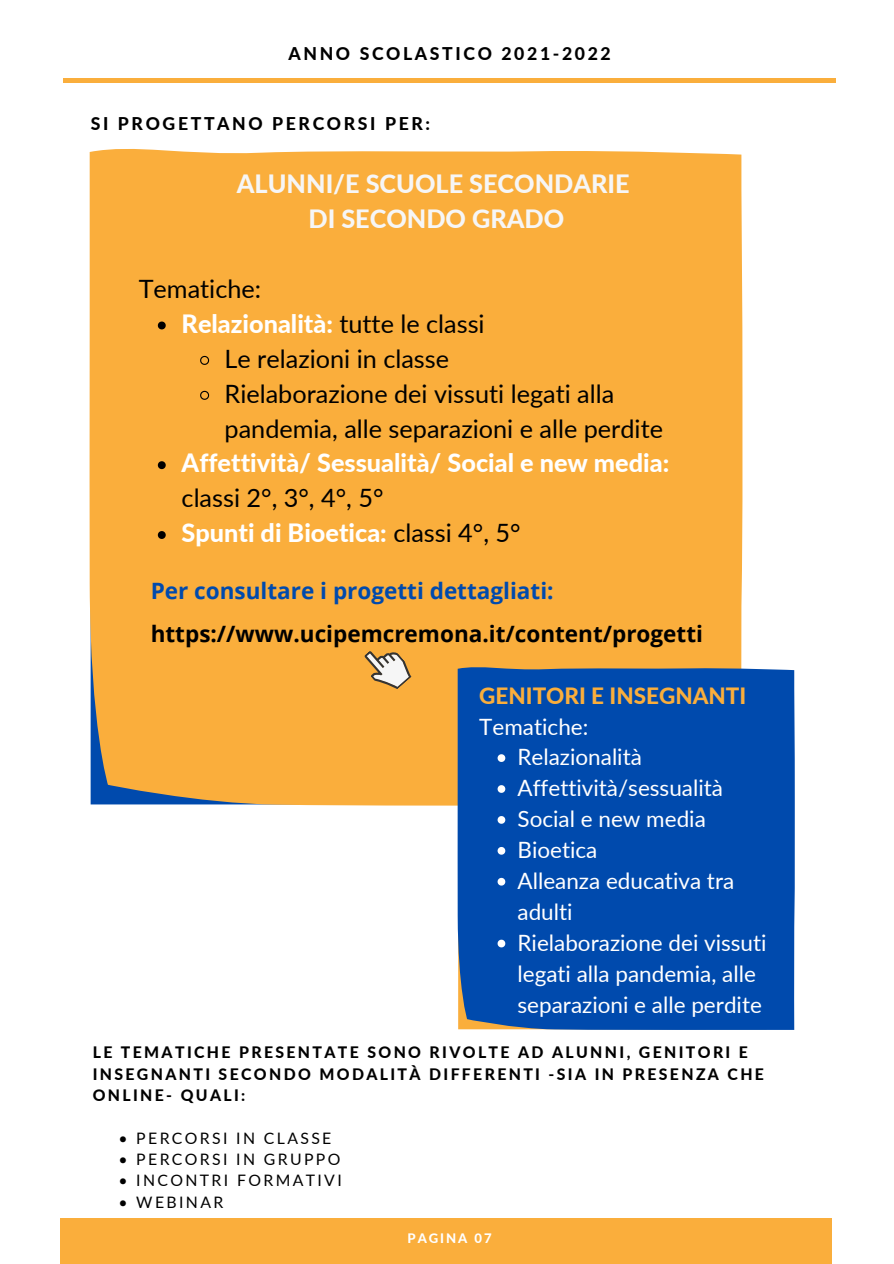
<style>
.page{position:relative;width:894px;height:1264px;background:#fff}
.page>*{position:absolute;margin:0;border:0;box-sizing:border-box;transform-origin:0 0}
.t1{font:25.2px/35px "Lato";color:#000}
.t2{font:800 25.2px "Lato";color:#fff}
.t3{font:800 25.2px/35px "Lato";color:#f6f6f6;text-align:center}
.t4{font:22.5px/30.9px "Lato";color:#fff}
.t5{font:700 22.5px "Open Sans";color:#000}
.t6{font:700 22.5px "Open Sans";color:#004aad}
.t7{font:800 22.5px "Lato";color:#faae3c}
.t8{font:800 17.55px "Lato";letter-spacing:.15em;color:#000}
.t9{font:800 15.75px/21.3px "Lato";letter-spacing:.15em;color:#000}
.t10{font:15.75px "Lato";letter-spacing:.15em;color:#000}
.t11{font:800 13.05px "Lato";letter-spacing:.15em;color:#fff}
.s1{font-weight:800;color:#fff}
</style>
<div class="page">
<hr style="left:63px;top:79px;width:772px;height:3px;background:#faae3c">
<div style="left:60px;top:1218px;width:771px;height:45px;background:#faae3c"></div>
<div style="left:89px;top:149px;width:653px;height:656px;background:#faae3c"></div>
<svg style="left:158px;top:321px;width:8px;height:8px"></svg>
<svg style="left:199px;top:355px;width:11px;height:11px"></svg>
<svg style="left:199px;top:390px;width:11px;height:10px"></svg>
<svg style="left:158px;top:461px;width:8px;height:8px"></svg>
<svg style="left:158px;top:531px;width:8px;height:8px"></svg>
<div style="left:457px;top:664px;width:337px;height:366px;background:#004aad"></div>
<svg style="left:497px;top:754px;width:8px;height:8px"></svg>
<svg style="left:497px;top:785px;width:8px;height:7px"></svg>
<svg style="left:497px;top:816px;width:8px;height:7px"></svg>
<svg style="left:497px;top:847px;width:8px;height:7px"></svg>
<div style="left:458px;top:877px;width:308px;height:152px;background:#004aad"></div>
<svg style="left:357px;top:637px;width:58px;height:60px"></svg>
<p class="t8" style="left:288px;top:42px;width:324px">ANNO SCOLASTICO 2021-2022</p>
<p class="t8" style="left:91px;top:113px;width:340px">SI PROGETTANO PERCORSI PER:</p>
<p class="t3" style="left:237px;top:166px;width:394px">ALUNNI/E SCUOLE SECONDARIE<br>DI SECONDO GRADO</p>
<p class="t1" style="left:139px;top:271px;width:124px">Tematiche:</p>
<p class="t1" style="left:224px;top:305px;width:440px;text-indent:-43px"><span class="s1">Relazionalità:</span> tutte le classi<br>Le relazioni in classe<br>Rielaborazione dei vissuti legati alla pandemia, alle separazioni e alle perdite</p>
<p class="t2" style="left:181px;top:447px;width:489px">Affettività/ Sessualità/ Social e new media:</p>
<p class="t1" style="left:181px;top:480px;width:340px">classi 2°, 3°, 4°, 5°<br><span class="s1">Spunti di Bioetica:</span> classi 4°, 5°</p>
<p class="t6" style="left:151px;top:575px;width:404px">Per consultare i progetti dettagliati:</p>
<p class="t5" style="left:151px;top:617px;width:553px">https://www.ucipemcremona.it/content/progetti</p>
<p class="t7" style="left:479px;top:681px;width:268px">GENITORI E INSEGNANTI</p>
<p class="t4" style="left:479px;top:710px;width:110px">Tematiche:</p>
<p class="t4" style="left:517px;top:741px;width:250px">Relazionalità<br>Affettività/sessualità<br>Social e new media<br>Bioetica<br>Alleanza educativa tra adulti<br>Rielaborazione dei vissuti legati alla pandemia, alle separazioni e alle perdite</p>
<p class="t9" style="left:93px;top:1041px;width:672px">LE TEMATICHE PRESENTATE SONO RIVOLTE AD ALUNNI, GENITORI E<br>INSEGNANTI SECONDO MODALITÀ DIFFERENTI -SIA IN PRESENZA CHE<br>ONLINE- QUALI:</p>
<p class="t10" style="left:118px;top:1127px;width:214px">• PERCORSI IN CLASSE</p>
<p class="t10" style="left:118px;top:1149px;width:223px">• PERCORSI IN GRUPPO</p>
<p class="t10" style="left:118px;top:1170px;width:225px">• INCONTRI FORMATIVI</p>
<p class="t10" style="left:118px;top:1191px;width:106px">• WEBINAR</p>
<p class="t11" style="left:407px;top:1230px;width:86px">PAGINA 07</p>
</div>
